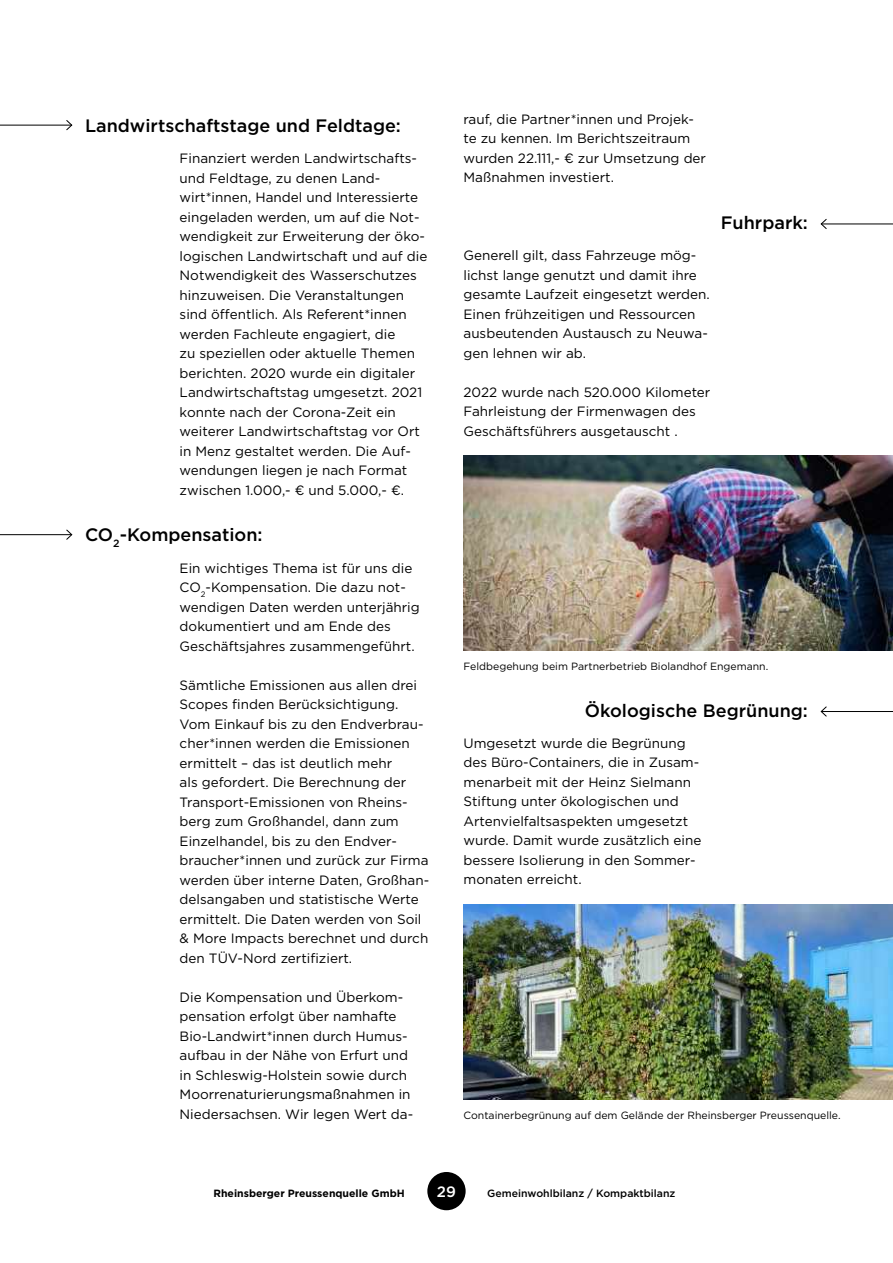
<style>
.page{position:relative;width:893px;height:1263px;background:#fff}
.page>*{position:absolute;margin:0;border:0;box-sizing:border-box;transform-origin:0 0}
.t1{font:500 18px "Gotham";color:#000}
.t2{font:500 15px "Gotham";color:#fff}
.t3{font:13.5px/19.5px "Gotham";color:#000}
.t4{font:10.5px "Gotham";color:#000}
.t5{font:700 10.5px "Gotham";color:#000}
.t6{font:500 10.5px "Gotham";color:#000}
</style>
<div class="page">
<div style="left:427px;top:1172px;width:39px;height:38px;background:#000;border-radius:50%"></div>
<hr style="left:0;top:534px;width:72px;height:1px;background:#000">
<svg style="left:65px;top:529px;width:8px;height:11px"></svg>
<hr style="left:0;top:125px;width:72px;height:1px;background:#000">
<svg style="left:65px;top:120px;width:8px;height:11px"></svg>
<hr style="left:821px;top:224px;width:72px;height:1px;background:#000">
<svg style="left:820px;top:218px;width:7px;height:11px"></svg>
<hr style="left:821px;top:711px;width:72px;height:1px;background:#000">
<svg style="left:820px;top:706px;width:7px;height:11px"></svg>
<img style="left:463px;top:456px;width:430px;height:195px">
<img style="left:463px;top:904px;width:430px;height:195px">
<h1 class="t1" style="left:85px;top:113px;width:317px">Landwirtschaftstage und Feldtage:</h1>
<p class="t3" style="left:180px;top:148px;width:249px">Finanziert werden Landwirtschafts&shy;und Feldtage, zu denen Land&shy;wirt*innen, Handel und Interessierte eingeladen werden, um auf die Not&shy;wendigkeit zur Erweiterung der öko&shy;logischen Landwirtschaft und auf die Notwendigkeit des Wasserschutzes hinzuweisen. Die Veranstaltungen sind öffentlich. Als Referent*innen werden Fachleute engagiert, die<br>zu speziellen oder aktuelle Themen berichten. 2020 wurde ein digitaler Landwirtschaftstag umgesetzt. 2021 konnte nach der Corona-Zeit ein weiterer Landwirtschaftstag vor Ort in Menz gestaltet werden. Die Auf&shy;wendungen liegen je nach Format zwischen 1.000,- € und 5.000,- €.</p>
<h1 class="t1" style="left:85px;top:523px;width:179px">CO<sub>2</sub>-Kompensation:</h1>
<p class="t3" style="left:180px;top:558px;width:242px">Ein wichtiges Thema ist für uns die CO<sub>2</sub>-Kompensation. Die dazu not&shy;wendigen Daten werden unterjährig dokumentiert und am Ende des Geschäftsjahres zusammengeführt.</p>
<p class="t3" style="left:180px;top:675px;width:251px">Sämtliche Emissionen aus allen drei Scopes finden Berücksichtigung.<br>Vom Einkauf bis zu den Endverbrau&shy;cher*innen werden die Emissionen ermittelt – das ist deutlich mehr<br>als gefordert. Die Berechnung der Transport-Emissionen von Rheins&shy;berg zum Großhandel, dann zum Einzelhandel, bis zu den Endver&shy;braucher*innen und zurück zur Firma werden über interne Daten, Großhan&shy;delsangaben und statistische Werte ermittelt. Die Daten werden von Soil &amp; More Impacts berechnet und durch den TÜV-Nord zertifiziert.</p>
<p class="t3" style="left:180px;top:987px;width:235px">Die Kompensation und Überkom&shy;pensation erfolgt über namhafte Bio-Landwirt*innen durch Humus&shy;aufbau in der Nähe von Erfurt und in Schleswig-Holstein sowie durch Moorrenaturierungsmaßnahmen in Niedersachsen. Wir legen Wert da-</p>
<p class="t3" style="left:463px;top:109px;width:244px">rauf, die Partner*innen und Projek&shy;te zu kennen. Im Berichtszeitraum wurden 22.111,- € zur Umsetzung der<br>Maßnahmen investiert.</p>
<p class="t3" style="left:463px;top:246px;width:248px">Generell gilt, dass Fahrzeuge mög&shy;lichst lange genutzt und damit ihre gesamte Laufzeit eingesetzt werden.<br>Einen frühzeitigen und Ressourcen ausbeutenden Austausch zu Neuwa&shy;gen lehnen wir ab.</p>
<p class="t3" style="left:463px;top:382px;width:248px">2022 wurde nach 520.000 Kilometer<br>Fahrleistung der Firmenwagen des<br>Geschäftsführers ausgetauscht .</p>
<h1 class="t1" style="left:721px;top:211px;width:89px">Fuhrpark:</h1>
<p class="t4" style="left:463px;top:660px;width:306px">Feldbegehung beim Partnerbetrieb Biolandhof Engemann.</p>
<h1 class="t1" style="left:585px;top:698px;width:225px">Ökologische Begrünung:</h1>
<p class="t3" style="left:463px;top:733px;width:239px">Umgesetzt wurde die Begrünung des Büro-Containers, die in Zusam&shy;menarbeit mit der Heinz Sielmann<br>Stiftung unter ökologischen und<br>Artenvielfaltsaspekten umgesetzt wurde. Damit wurde zusätzlich eine bessere Isolierung in den Sommer&shy;monaten erreicht.</p>
<p class="t4" style="left:463px;top:1108px;width:379px">Containerbegrünung auf dem Gelände der Rheinsberger Preussenquelle.</p>
<p class="t5" style="left:213px;top:1186px;width:193px">Rheinsberger Preussenquelle GmbH</p>
<p class="t2" style="left:437px;top:1181px;width:21px">29</p>
<p class="t6" style="left:487px;top:1186px;width:190px">Gemeinwohlbilanz / Kompaktbilanz</p>
</div>
